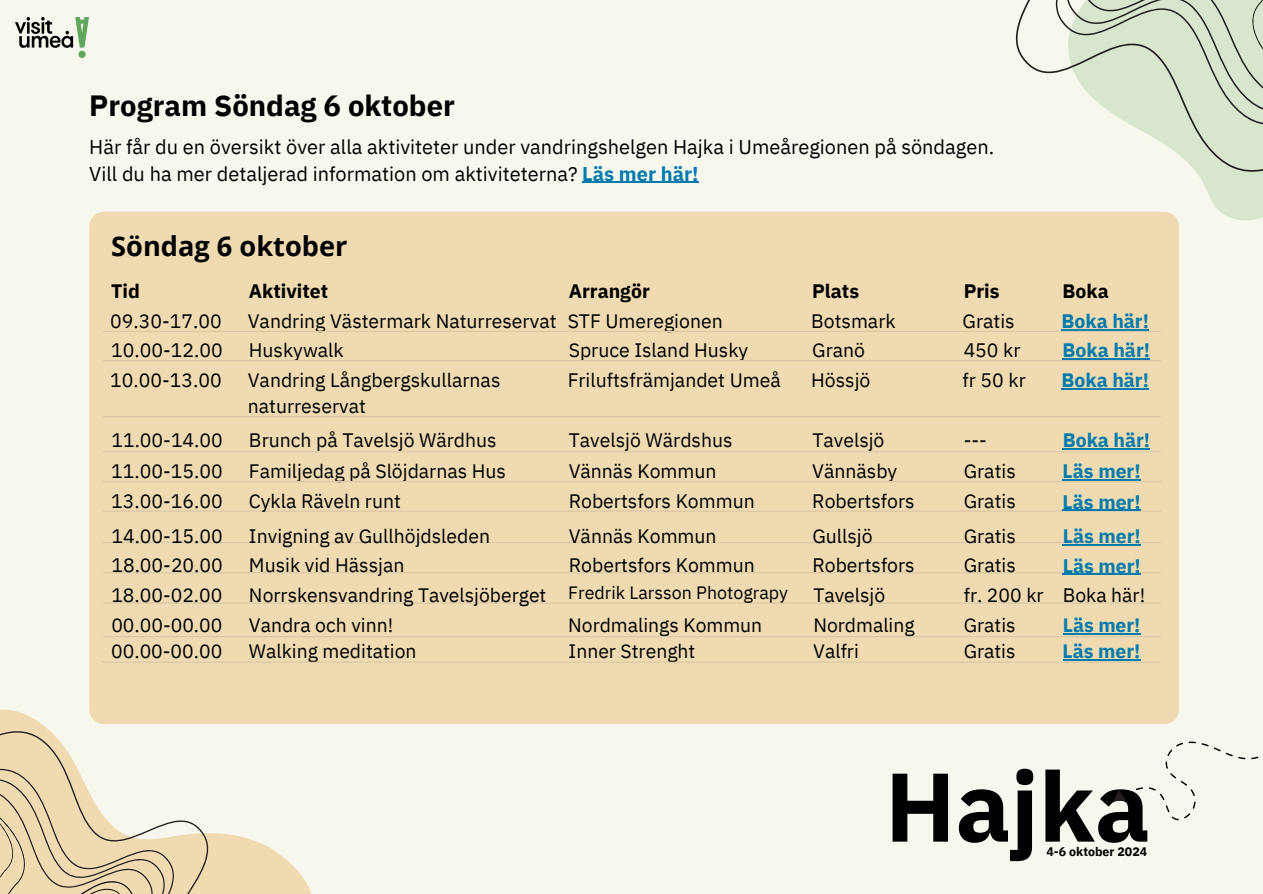
<style>
.page{position:relative;width:1263px;height:894px;background:#fff}
.page>*{position:absolute;margin:0;border:0;box-sizing:border-box;transform-origin:0 0}
.t1{font:700 97.35px "IBM Plex Sans";color:#000}
.t2{font:700 29.25px "IBM Plex Sans";color:#000}
.t3{font:700 27.15px "Open Sans";color:#000}
.t4{font:19.95px/27px "IBM Plex Sans";color:#000}
.t5{font:19.35px/26.2px "IBM Plex Sans";color:#000}
.t6{font:700 19.35px "IBM Plex Sans";color:#007bae}
.t7{font:700 19.35px "IBM Plex Sans";color:#000}
.t8{font:17.85px "IBM Plex Sans";color:#000}
.t9{font:700 12.45px "IBM Plex Sans";color:#000}
.s1{font-weight:700;color:#007bae}
</style>
<div class="page">
<div style="left:0;top:0;width:1263px;height:893px;background:#f8f7ed"></div>
<svg style="left:263px;top:844px;width:48px;height:49px;fill:#efdab1"></svg>
<svg style="left:214px;top:833px;width:49px;height:60px;fill:#efdab1"></svg>
<svg style="left:202px;top:831px;width:12px;height:62px"></svg>
<svg style="left:0;top:709px;width:202px;height:184px"></svg>
<svg style="left:1018px;top:0;width:245px;height:221px;fill:#d7e6cd"></svg>
<svg style="left:1250px;top:0;width:13px;height:82px"></svg>
<img style="left:16px;top:18px;width:73px;height:39px">
<svg style="left:1113px;top:741px;width:146px;height:80px"></svg>
<hr style="left:582px;top:182px;width:117px;height:1px;background:#007bae">
<div style="left:89px;top:212px;width:1090px;height:512px;background:#efdab1"></div>
<hr style="left:1063px;top:358px;width:87px;height:2px;background:#007bae">
<hr style="left:1062px;top:329px;width:87px;height:2px;background:#007bae">
<hr style="left:1063px;top:479px;width:78px;height:1px;background:#007bae">
<hr style="left:1062px;top:388px;width:87px;height:2px;background:#007bae">
<hr style="left:1063px;top:448px;width:87px;height:1px;background:#007bae">
<hr style="left:103px;top:331px;width:1058px;height:1px;background:#d8c8a8">
<hr style="left:103px;top:360px;width:1058px;height:1px;background:#d8c8a8">
<hr style="left:103px;top:416px;width:1058px;height:1px;background:#d8c8a8">
<hr style="left:103px;top:451px;width:1058px;height:1px;background:#d8c8a8">
<hr style="left:103px;top:481px;width:1058px;height:1px;background:#d8c8a8">
<hr style="left:103px;top:510px;width:1058px;height:1px;background:#d8c8a8">
<hr style="left:103px;top:542px;width:1058px;height:1px;background:#d8c8a8">
<hr style="left:103px;top:572px;width:1058px;height:1px;background:#d8c8a8">
<hr style="left:103px;top:602px;width:1058px;height:1px;background:#d8c8a8">
<hr style="left:1063px;top:633px;width:77px;height:1px;background:#007bae">
<hr style="left:1063px;top:509px;width:78px;height:2px;background:#007bae">
<hr style="left:1063px;top:573px;width:78px;height:1px;background:#007bae">
<hr style="left:103px;top:636px;width:1058px;height:1px;background:#d8c8a8">
<hr style="left:1063px;top:544px;width:78px;height:1px;background:#007bae">
<hr style="left:1063px;top:659px;width:77px;height:1px;background:#007bae">
<hr style="left:102px;top:661px;width:1058px;height:1px;background:#d8c8a8">
<p class="t2" style="left:89px;top:86px;width:367px">Program Söndag 6 oktober</p>
<p class="t4" style="left:89px;top:132px;width:906px">Här får du en översikt över alla aktiviteter under vandringshelgen Hajka i Umeåregionen på söndagen.<br>Vill du ha mer detaljerad information om aktiviteterna? <span class="s1">Läs mer här!</span></p>
<p class="t3" style="left:111px;top:227px;width:238px">Söndag 6 oktober</p>
<p class="t7" style="left:111px;top:278px;width:30px">Tid</p>
<h2 class="t7" style="left:249px;top:278px;width:81px">Aktivitet</h2>
<h4 class="t7" style="left:569px;top:278px;width:83px">Arrangör</h4>
<h2 class="t7" style="left:812px;top:278px;width:48px">Plats</h2>
<h6 class="t7" style="left:964px;top:278px;width:37px">Pris</h6>
<h6 class="t7" style="left:1063px;top:278px;width:48px">Boka</h6>
<p class="t5" style="left:110px;top:307px;width:113px">09.30-17.00</p>
<p class="t5" style="left:248px;top:307px;width:310px">Vandring Västermark Naturreservat</p>
<p class="t5" style="left:568px;top:307px;width:157px">STF Umeregionen</p>
<h6 class="t5" style="left:811px;top:307px;width:86px">Botsmark</h6>
<p class="t5" style="left:963px;top:307px;width:54px">Gratis</p>
<p class="t6" style="left:1062px;top:308px;width:89px">Boka här!</p>
<h6 class="t5" style="left:111px;top:337px;width:113px">10.00-12.00</h6>
<h6 class="t5" style="left:249px;top:337px;width:96px">Huskywalk</h6>
<h6 class="t5" style="left:569px;top:337px;width:181px">Spruce Island Husky</h6>
<h6 class="t5" style="left:812px;top:337px;width:54px">Granö</h6>
<p class="t5" style="left:964px;top:337px;width:58px">450 kr</p>
<p class="t6" style="left:1063px;top:337px;width:89px">Boka här!</p>
<p class="t5" style="left:110px;top:366px;width:113px">10.00-13.00</p>
<p class="t5" style="left:248px;top:366px;width:254px">Vandring Långbergskullarnas naturreservat</p>
<p class="t5" style="left:568px;top:366px;width:215px">Friluftsfrämjandet Umeå</p>
<h6 class="t5" style="left:811px;top:366px;width:61px">Hössjö</h6>
<p class="t5" style="left:963px;top:366px;width:65px">fr 50 kr</p>
<p class="t6" style="left:1062px;top:367px;width:89px">Boka här!</p>
<p class="t5" style="left:111px;top:426px;width:113px">11.00-14.00</p>
<p class="t5" style="left:249px;top:426px;width:249px">Brunch på Tavelsjö Wärdhus</p>
<p class="t5" style="left:569px;top:426px;width:165px">Tavelsjö Wärdshus</p>
<h3 class="t5" style="left:812px;top:426px;width:74px">Tavelsjö</h3>
<p class="t5" style="left:964px;top:426px;width:25px">---</p>
<p class="t6" style="left:1063px;top:427px;width:89px">Boka här!</p>
<p class="t5" style="left:111px;top:457px;width:113px">11.00-15.00</p>
<p class="t5" style="left:249px;top:457px;width:259px">Familjedag på Slöjdarnas Hus</p>
<p class="t5" style="left:569px;top:457px;width:149px">Vännäs Kommun</p>
<h6 class="t5" style="left:812px;top:457px;width:87px">Vännäsby</h6>
<p class="t5" style="left:964px;top:457px;width:54px">Gratis</p>
<p class="t6" style="left:1063px;top:458px;width:79px">Läs mer!</p>
<p class="t5" style="left:111px;top:488px;width:113px">13.00-16.00</p>
<p class="t5" style="left:249px;top:488px;width:154px">Cykla Räveln runt</p>
<p class="t5" style="left:569px;top:488px;width:188px">Robertsfors Kommun</p>
<h3 class="t5" style="left:812px;top:488px;width:104px">Robertsfors</h3>
<p class="t5" style="left:964px;top:488px;width:54px">Gratis</p>
<p class="t6" style="left:1063px;top:488px;width:79px">Läs mer!</p>
<h5 class="t5" style="left:111px;top:522px;width:113px">14.00-15.00</h5>
<h4 class="t5" style="left:249px;top:522px;width:243px">Invigning av Gullhöjdsleden</h4>
<h4 class="t5" style="left:569px;top:522px;width:149px">Vännäs Kommun</h4>
<h4 class="t5" style="left:812px;top:522px;width:62px">Gullsjö</h4>
<h4 class="t5" style="left:964px;top:522px;width:54px">Gratis</h4>
<h4 class="t6" style="left:1063px;top:523px;width:79px">Läs mer!</h4>
<p class="t5" style="left:111px;top:551px;width:113px">18.00-20.00</p>
<p class="t5" style="left:249px;top:551px;width:157px">Musik vid Hässjan</p>
<p class="t5" style="left:569px;top:551px;width:188px">Robertsfors Kommun</p>
<h3 class="t5" style="left:812px;top:551px;width:104px">Robertsfors</h3>
<p class="t5" style="left:964px;top:551px;width:54px">Gratis</p>
<p class="t6" style="left:1063px;top:552px;width:79px">Läs mer!</p>
<p class="t5" style="left:111px;top:581px;width:113px">18.00-02.00</p>
<p class="t5" style="left:249px;top:581px;width:299px">Norrskensvandring Tavelsjöberget</p>
<p class="t8" style="left:568px;top:580px;width:221px">Fredrik Larsson Photograpy</p>
<h3 class="t5" style="left:813px;top:581px;width:73px">Tavelsjö</h3>
<h4 class="t5" style="left:964px;top:581px;width:81px">fr. 200 kr</h4>
<h4 class="t5" style="left:1063px;top:581px;width:84px">Boka här!</h4>
<p class="t5" style="left:111px;top:611px;width:113px">00.00-00.00</p>
<p class="t5" style="left:249px;top:611px;width:146px">Vandra och vinn!</p>
<p class="t5" style="left:568px;top:611px;width:196px">Nordmalings Kommun</p>
<h3 class="t5" style="left:813px;top:611px;width:103px">Nordmaling</h3>
<p class="t5" style="left:964px;top:611px;width:53px">Gratis</p>
<p class="t6" style="left:1063px;top:612px;width:79px">Läs mer!</p>
<h4 class="t5" style="left:111px;top:637px;width:113px">00.00-00.00</h4>
<h4 class="t5" style="left:249px;top:637px;width:169px">Walking meditation</h4>
<h4 class="t5" style="left:569px;top:637px;width:128px">Inner Strenght</h4>
<h3 class="t5" style="left:813px;top:637px;width:47px">Valfri</h3>
<h4 class="t5" style="left:964px;top:637px;width:53px">Gratis</h4>
<h4 class="t6" style="left:1063px;top:638px;width:79px">Läs mer!</h4>
<p class="t1" style="left:885px;top:741px;width:267px">Hajka</p>
<p class="t9" style="left:1046px;top:842px;width:102px">4-6 oktober 2024</p>
</div>
